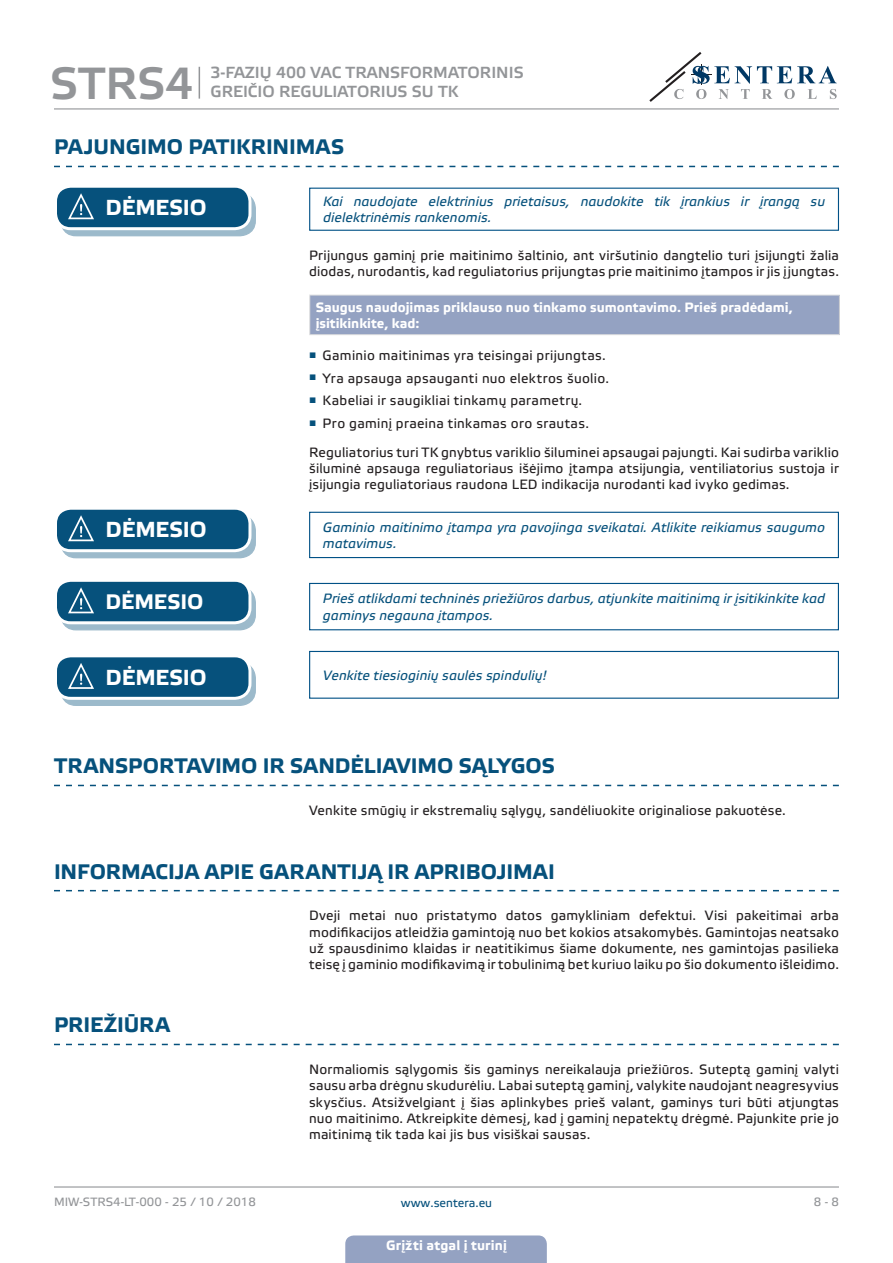
<style>
.page{position:relative;width:893px;height:1263px;background:#fff}
.page>*{position:absolute;margin:0;border:0;box-sizing:border-box;transform-origin:0 0}
.t1{font:45px "Etelka Medium Pro";color:#939598}
.t2{font:700 21.75px "Etelka Text Pro";letter-spacing:-.005em;color:#fff}
.t3{font:700 21px "Etelka Text Pro";color:#06517c}
.t4{font:700 21px "Etelka Text Pro";letter-spacing:-.005em;color:#fff}
.t5{font:16.05px "Etelka Medium Pro";color:#939598}
.body{font:13.5px/16.2px "Etelka Text Pro";letter-spacing:.015em;color:#231f20;text-align:justify}
.Attention_text{font:italic 13.5px/16.2px "Etelka Text Pro";letter-spacing:.01em;color:#06517c}
.Table_main_heading{font:700 13.5px/16.2px "Etelka Text Pro";color:#fff}
.Table_main_heading-2{font:700 13.5px "Etelka Text Pro";letter-spacing:.02em;color:#fff}
.t6{font:12px "Etelka Text Pro";color:#939598}
.t7{font:12px "Etelka Text Pro";color:#06517c}
</style>
<div class="page">
<hr style="left:54px;top:108px;width:785px;height:1px;background:#939598">
<hr style="left:54px;top:1186px;width:785px;height:1px;background:#939598">
<svg style="left:649px;top:52px;width:188px;height:50px"></svg>
<div style="left:345px;top:1235px;width:202px;height:28px;background:#94a2c2"></div>
<hr style="left:199px;top:67px;width:1px;height:32px;background:#939598">
<svg style="left:54px;top:166px;width:785px;height:1px"></svg>
<svg style="left:61px;top:193px;width:194px;height:43px"></svg>
<div style="left:60px;top:193px;width:196px;height:43px;border:1px solid #06517c;border-radius:15px"></div>
<div style="left:56px;top:186px;width:194px;height:43px;background:#06517c;border-radius:15px"></div>
<div style="left:54px;top:185px;width:197px;height:45px;border:3px solid #fff;border-radius:15px"></div>
<svg style="left:67px;top:193px;width:39px;height:44px"></svg>
<div style="left:309px;top:188px;width:530px;height:43px;border:1px solid #015186"></div>
<div style="left:310px;top:295px;width:529px;height:40px;background:#94a2c2"></div>
<hr style="left:309px;top:295px;width:1px;height:39px;background:#dcdddf">
<hr style="left:309px;top:295px;width:531px;height:1px;background:#dcdddf">
<hr style="left:309px;top:334px;width:531px;height:1px;background:#dcdddf">
<hr style="left:839px;top:295px;width:1px;height:39px;background:#d1d2d4">
<svg style="left:61px;top:515px;width:194px;height:43px"></svg>
<div style="left:60px;top:515px;width:196px;height:43px;border:1px solid #06517c;border-radius:15px"></div>
<div style="left:56px;top:508px;width:194px;height:43px;background:#06517c;border-radius:15px"></div>
<div style="left:54px;top:507px;width:197px;height:45px;border:3px solid #fff;border-radius:15px"></div>
<svg style="left:67px;top:515px;width:39px;height:44px"></svg>
<div style="left:309px;top:512px;width:530px;height:46px;border:1px solid #015186"></div>
<svg style="left:61px;top:587px;width:194px;height:43px"></svg>
<div style="left:60px;top:587px;width:196px;height:43px;border:1px solid #06517c;border-radius:15px"></div>
<div style="left:56px;top:580px;width:194px;height:43px;background:#06517c;border-radius:15px"></div>
<div style="left:54px;top:579px;width:197px;height:45px;border:3px solid #fff;border-radius:15px"></div>
<svg style="left:67px;top:587px;width:39px;height:44px"></svg>
<div style="left:309px;top:583px;width:530px;height:47px;border:1px solid #015186"></div>
<div style="left:61px;top:663px;width:194px;height:42px;background:#9cbacb;border-radius:15px"></div>
<div style="left:60px;top:662px;width:196px;height:44px;border:1px solid #06517c;border-radius:15px"></div>
<div style="left:56px;top:656px;width:194px;height:42px;background:#06517c;border-radius:15px"></div>
<div style="left:54px;top:654px;width:197px;height:46px;border:3px solid #fff;border-radius:15px"></div>
<svg style="left:67px;top:663px;width:39px;height:43px"></svg>
<div style="left:309px;top:651px;width:530px;height:48px;border:1px solid #015186"></div>
<svg style="left:54px;top:785px;width:785px;height:1px"></svg>
<svg style="left:54px;top:890px;width:785px;height:1px"></svg>
<svg style="left:54px;top:1044px;width:785px;height:1px"></svg>
<h1 class="t1" style="left:50px;top:59px;width:145px">STRS4</h1>
<p class="t5" style="left:210px;top:63px;width:315px">3-FAZIŲ 400 VAC TRANSFORMATORINIS</p>
<p class="t5" style="left:210px;top:83px;width:249px">GREIČIO REGULIATORIUS SU TK</p>
<p class="t3" style="left:54px;top:136px;width:292px">PAJUNGIMO PATIKRINIMAS</p>
<p class="t2" style="left:105px;top:195px;width:103px">DĖMESIO</p>
<p class="Attention_text" style="left:323px;top:194px;width:503px">Kai naudojate elektrinius prietaisus, naudokite tik įrankius ir įrangą su dielektrinėmis rankenomis.</p>
<p class="body" style="left:309px;top:248px;width:531px">Prijungus gaminį prie maitinimo šaltinio, ant viršutinio dangtelio turi įsijungti žalia diodas, nurodantis, kad reguliatorius prijungtas prie maitinimo įtampos ir jis įjungtas.</p>
<p class="Table_main_heading" style="left:316px;top:300px;width:479px">Saugus naudojimas priklauso nuo tinkamo sumontavimo. Prieš pradėdami, įsitikinkite, kad:</p>
<p class="body" style="left:309px;top:348px;width:298px"><sup>■</sup> Gaminio maitinimas yra teisingai prijungtas.</p>
<p class="body" style="left:309px;top:371px;width:301px"><sup>■</sup> Yra apsauga apsauganti nuo elektros šuolio.</p>
<p class="body" style="left:309px;top:393px;width:275px"><sup>■</sup> Kabeliai ir saugikliai tinkamų parametrų.</p>
<p class="body" style="left:309px;top:416px;width:281px"><sup>■</sup> Pro gaminį praeina tinkamas oro srautas.</p>
<p class="body" style="left:309px;top:445px;width:531px">Reguliatorius turi TK gnybtus variklio šiluminei apsaugai pajungti. Kai sudirba variklio šiluminė apsauga reguliatoriaus išėjimo įtampa atsijungia, ventiliatorius sustoja ir įsijungia reguliatoriaus raudona LED indikacija nurodanti kad ivyko gedimas.</p>
<p class="t2" style="left:105px;top:517px;width:103px">DĖMESIO</p>
<p class="Attention_text" style="left:323px;top:520px;width:504px">Gaminio maitinimo įtampa yra pavojinga sveikatai. Atlikite reikiamus saugumo matavimus.</p>
<p class="t4" style="left:105px;top:590px;width:99px">DĖMESIO</p>
<p class="Attention_text" style="left:323px;top:591px;width:504px">Prieš atlikdami techninės priežiūros darbus, atjunkite maitinimą ir įsitikinkite kad gaminys negauna įtampos.</p>
<p class="t2" style="left:105px;top:665px;width:103px">DĖMESIO</p>
<p class="Attention_text" style="left:323px;top:668px;width:226px">Venkite tiesioginių saulės spindulių!</p>
<p class="t3" style="left:54px;top:754px;width:502px">TRANSPORTAVIMO IR SANDĖLIAVIMO SĄLYGOS</p>
<p class="body" style="left:309px;top:803px;width:478px">Venkite smūgių ir ekstremalių sąlygų, sandėliuokite originaliose pakuotėse.</p>
<p class="t3" style="left:54px;top:860px;width:503px">INFORMACIJA APIE GARANTIJĄ IR APRIBOJIMAI</p>
<p class="body" style="left:309px;top:908px;width:531px">Dveji metai nuo pristatymo datos gamykliniam defektui. Visi pakeitimai arba modifikacijos atleidžia gamintoją nuo bet kokios atsakomybės. Gamintojas neatsako už spausdinimo klaidas ir neatitikimus šiame dokumente, nes gamintojas pasilieka teisę į gaminio modifikavimą ir tobulinimą bet kuriuo laiku po šio dokumento išleidimo.</p>
<p class="t3" style="left:54px;top:1013px;width:117px">PRIEŽIŪRA</p>
<p class="body" style="left:309px;top:1062px;width:531px">Normaliomis sąlygomis šis gaminys nereikalauja priežiūros. Suteptą gaminį valyti sausu arba drėgnu skudurėliu. Labai suteptą gaminį, valykite naudojant neagresyvius skysčius. Atsižvelgiant į šias aplinkybes prieš valant, gaminys turi būti atjungtas nuo maitinimo. Atkreipkite dėmesį, kad į gaminį nepatektų drėgmė. Pajunkite prie jo maitinimą tik tada kai jis bus visiškai sausas.</p>
<p class="t6" style="left:54px;top:1195px;width:203px">MIW-STRS4-LT-000 - 25 / 10 / 2018</p>
<p class="t7" style="left:401px;top:1196px;width:93px">www.sentera.eu</p>
<p class="t6" style="left:814px;top:1195px;width:27px">8 - 8</p>
<p class="Table_main_heading-2" style="left:386px;top:1238px;width:122px">Grįžti atgal į turinį</p>
</div>
